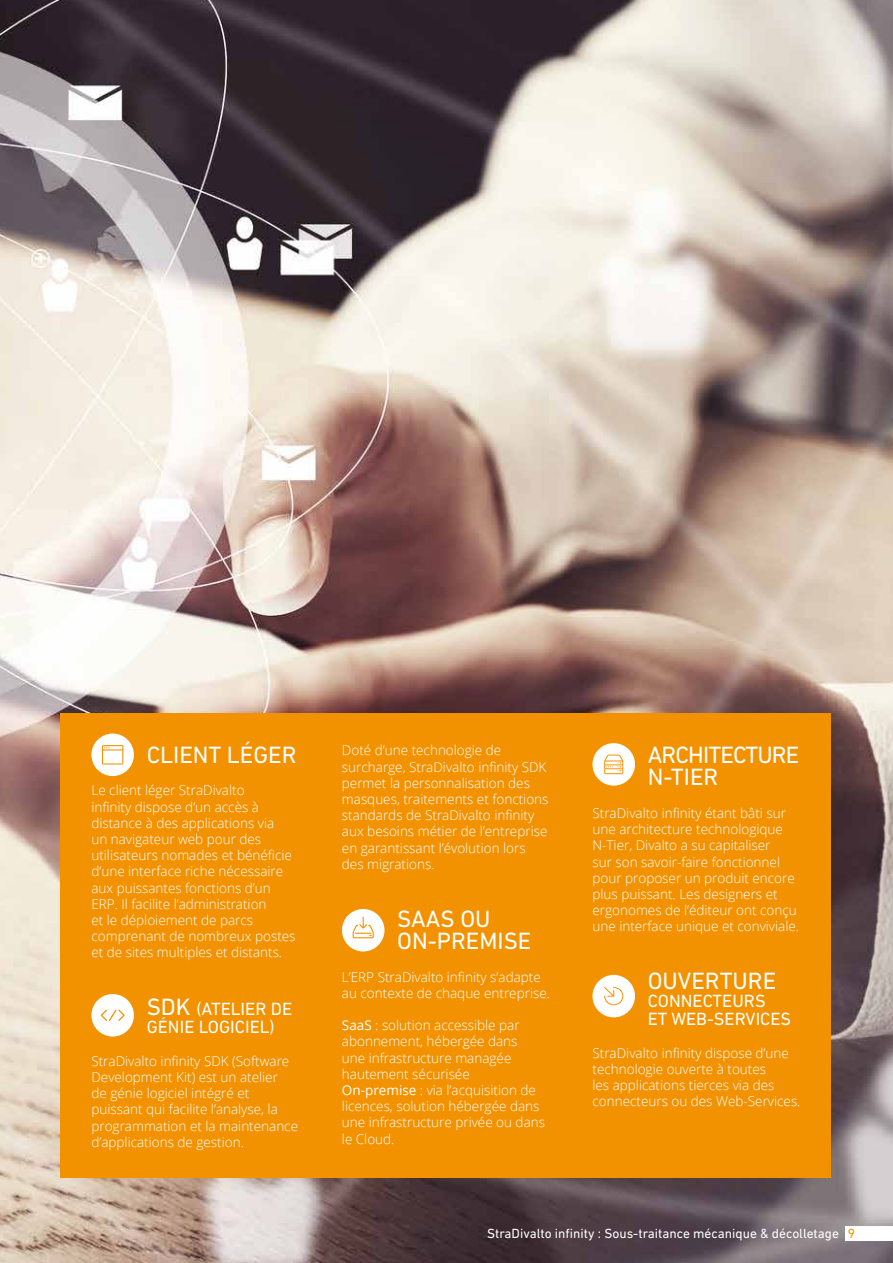
<style>
.page{position:relative;width:893px;height:1263px;background:#fff}
.page>*{position:absolute;margin:0;border:0;box-sizing:border-box;transform-origin:0 0}
.t1{font:24px/22.5px "DIN Next LT Pro";color:#fff}
.t2{font:24px/22.5px "DIN Next LT Pro";letter-spacing:-.035em;color:#fff}
.t3{font:18px/18px "DIN Next LT Pro";color:#fff}
.t4{font:300 13.5px/16.2px "Open Sans";color:#fff}
.t5{font:13.5px "DIN Next LT Pro";color:#fff}
.s1{font-size:24px}
.s2{font-weight:400}
.s3{color:#f39200}
</style>
<div class="page">
<img style="left:0;top:0;width:893px;height:1263px">
<div style="left:846px;top:1226px;width:47px;height:15px;background:#fff"></div>
<div style="left:61px;top:713px;width:770px;height:465px;background:#f39200"></div>
<div style="left:342px;top:909px;width:42px;height:42px;background:#fff;border-radius:50%"></div>
<svg style="left:353px;top:917px;width:21px;height:21px"></svg>
<div style="left:91px;top:733px;width:43px;height:43px;background:#fff;border-radius:50%"></div>
<svg style="left:102px;top:745px;width:21px;height:19px"></svg>
<div style="left:91px;top:994px;width:43px;height:42px;background:#fff;border-radius:50%"></div>
<svg style="left:101px;top:1009px;width:24px;height:12px"></svg>
<div style="left:592px;top:743px;width:43px;height:43px;background:#fff;border-radius:50%"></div>
<svg style="left:604px;top:754px;width:19px;height:20px"></svg>
<div style="left:592px;top:975px;width:43px;height:42px;background:#fff;border-radius:50%"></div>
<svg style="left:604px;top:987px;width:19px;height:18px"></svg>
<h1 class="t1" style="left:147px;top:743px;width:151px">CLIENT LÉGER</h1>
<p class="t4" style="left:91px;top:782px;width:206px">Le client léger StraDivalto<br>infinity dispose d’un accès à distance à des applications via<br>un navigateur web pour des utilisateurs nomades et bénéficie d’une interface riche nécessaire aux puissantes fonctions d’un<br>ERP. Il facilite l’administration<br>et le déploiement de parcs comprenant de nombreux postes et de sites multiples et distants.</p>
<h2 class="t3" style="left:147px;top:1000px;width:147px"><span class="s1">SDK</span> (ATELIER DE<br>GÉNIE LOGICIEL)</h2>
<p class="t4" style="left:91px;top:1052px;width:208px">StraDivalto infinity SDK (Software<br>Development Kit) est un atelier<br>de génie logiciel intégré et puissant qui facilite l’analyse, la programmation et la maintenance d’applications de gestion.</p>
<p class="t4" style="left:342px;top:742px;width:208px">Doté d’une technologie de surcharge, StraDivalto infinity SDK permet la personnalisation des masques, traitements et fonctions standards de StraDivalto infinity aux besoins métier de l’entreprise en garantissant l’évolution lors des migrations.</p>
<h1 class="t1" style="left:397px;top:907px;width:136px">SAAS OU<br>ON-PREMISE</h1>
<p class="t4" style="left:342px;top:968px;width:210px">L’ERP StraDivalto infinity s’adapte au contexte de chaque entreprise.</p>
<p class="t4" style="left:342px;top:1017px;width:205px"><span class="s2">SaaS</span> : solution accessible par abonnement, hébergée dans<br>une infrastructure managée hautement sécurisée<br><span class="s2">On-premise</span> : via l’acquisition de licences, solution hébergée dans une infrastructure privée ou dans le Cloud.</p>
<h1 class="t2" style="left:648px;top:743px;width:153px">ARCHITECTURE<br>N-TIER</h1>
<p class="t4" style="left:592px;top:804px;width:208px">StraDivalto infinity étant bâti sur une architecture technologique N-Tier, Divalto a su capitaliser<br>sur son savoir-faire fonctionnel pour proposer un produit encore plus puissant. Les designers et ergonomes de l’éditeur ont conçu une interface unique et conviviale.</p>
<h1 class="t1" style="left:648px;top:969px;width:130px">OUVERTURE</h1>
<h2 class="t3" style="left:648px;top:992px;width:145px">CONNECTEURS<br>ET WEB-SERVICES</h2>
<p class="t4" style="left:592px;top:1044px;width:209px">StraDivalto infinity dispose d’une technologie ouverte à toutes<br>les applications tierces via des connecteurs ou des Web-Services.</p>
<p class="t5" style="left:487px;top:1226px;width:370px">StraDivalto infinity : Sous-traitance mécanique &amp; décolletage <span class="s3">9</span></p>
</div>
